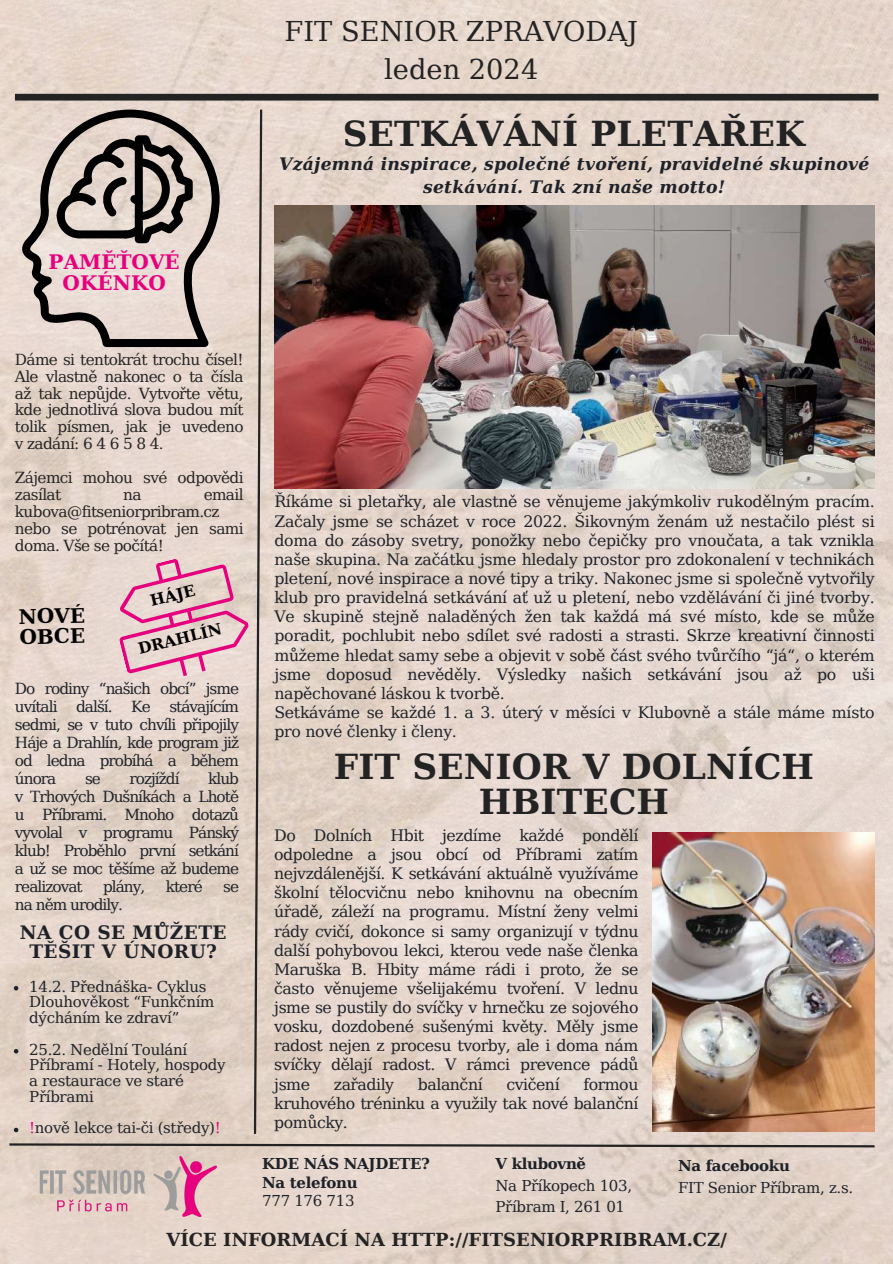
<style>
.page{position:relative;width:893px;height:1264px;background:#fff}
.page>*{position:absolute;margin:0;border:0;box-sizing:border-box;transform-origin:0 0}
.t1{font:700 34.35px/35.4px "DejaVu Serif";letter-spacing:.005em;color:#242323;text-align:center}
.t2{font:27.3px/37.2px "DejaVu Serif";color:#242323;text-align:center}
.t3{font:700 19.95px/20.2px "DejaVu Serif";letter-spacing:.005em;color:#e6007e;text-align:center}
.t4{font:700 19.95px/20.2px "DejaVu Serif";color:#000}
.t5{font:700 18.45px/19.2px "DejaVu Serif";letter-spacing:.025em;color:#1e2228;text-align:center}
.t6{font:700 17.85px "DejaVu Serif";letter-spacing:.005em;color:#242323}
.t7{font:italic 700 17.25px/23.7px "DejaVu Serif";letter-spacing:.015em;color:#1e2228;text-align:center}
.t8{font:15.75px/19.2px "DejaVu Serif";letter-spacing:-.02em;color:#1e2228;text-align:justify}
.t9{font:700 15.45px "DejaVu Serif";color:#000}
.t10{font:15.3px/18px "DejaVu Serif";letter-spacing:-.065em;color:#1e2228;text-align:justify}
.t11{font:15.3px/16.8px "DejaVu Serif";letter-spacing:-.04em;color:#242323}
.t12{font:15px/15.8px "DejaVu Serif";letter-spacing:-.02em;color:#1e2228}
.t13{font:700 15px/19.2px "DejaVu Serif";letter-spacing:-.02em;color:#1e2228}
.s1{color:#e6007e}
</style>
<div class="page">
<img style="left:0;top:0;width:892px;height:1263px">
<div style="left:15px;top:94px;width:863px;height:7px;background:#242323"></div>
<img style="left:39px;top:1156px;width:177px;height:60px">
<svg style="left:7px;top:1142px;width:869px;height:6px;background:#9a9089"></svg>
<svg style="left:22px;top:110px;width:35px;height:237px;background:#bcb1a9"></svg>
<img style="left:274px;top:206px;width:600px;height:282px">
<img style="left:652px;top:832px;width:222px;height:299px">
<svg style="left:14px;top:985px;width:4px;height:5px"></svg>
<svg style="left:14px;top:1048px;width:4px;height:5px"></svg>
<svg style="left:14px;top:1127px;width:4px;height:5px"></svg>
<svg style="left:57px;top:107px;width:206px;height:1029px;background:#d8c7bf"></svg>
<h2 class="t2" style="left:284px;top:13px;width:355px">FIT SENIOR ZPRAVODAJ leden 2024</h2>
<h1 class="t1" style="left:343px;top:116px;width:463px">SETKÁVÁNÍ PLETAŘEK</h1>
<p class="t3" style="left:49px;top:252px;width:133px">PAMĚŤOVÉ<br>OKÉNKO</p>
<p class="t7" style="left:279px;top:152px;width:591px">Vzájemná inspirace, společné tvoření, pravidelné skupinové setkávání. Tak zní naše motto!</p>
<p class="t11" style="left:15px;top:351px;width:230px;text-align:justify">Dáme si tentokrát trochu čísel!<br>Ale vlastně nakonec o ta čísla až tak nepůjde. Vytvořte větu, kde jednotlivá slova budou mít tolik písmen, jak je uvedeno v zadání: 6 4 6 5 8 4.</p>
<p class="t11" style="left:15px;top:469px;width:230px">Zájemci mohou své odpovědi zasílat</p>
<p class="t11" style="left:15px;top:486px;width:230px;text-indent:189px">email kubova@fitseniorpribram.cz nebo se potrénovat jen sami doma. Vše se počítá!</p>
<p class="t11" style="left:123px;top:486px;width:20px">na</p>
<p class="t4" style="left:18px;top:606px;width:68px;rotate:-1deg">NOVÉ<br>OBCE</p>
<p class="t9" style="left:148px;top:592px;width:47px;rotate:-14deg">HÁJE</p>
<p class="t9" style="left:136px;top:640px;width:87px;rotate:-14deg">DRAHLÍN</p>
<p class="t10" style="left:15px;top:679px;width:225px">Do rodiny “našich obcí” jsme uvítali další. Ke stávajícím sedmi, se v tuto chvíli připojily Háje a Drahlín, kde program již od ledna probíhá a během února</p>
<p class="t10" style="left:85px;top:769px;width:17px">se</p>
<p class="t10" style="left:129px;top:769px;width:52px">rozjíždí</p>
<p class="t10" style="left:15px;top:769px;width:225px;text-indent:193px">klub v Trhových Dušníkách a Lhotě u Příbrami. Mnoho dotazů vyvolal v programu Pánský klub! Proběhlo první setkání a už se moc těšíme až budeme realizovat</p>
<p class="t10" style="left:103px;top:877px;width:44px">plány,</p>
<p class="t10" style="left:166px;top:877px;width:38px">které</p>
<p class="t10" style="left:223px;top:877px;width:17px">se</p>
<p class="t10" style="left:15px;top:895px;width:109px">na něm urodily.</p>
<p class="t5" style="left:20px;top:922px;width:208px">NA CO SE MŮŽETE<br>TĚŠIT V ÚNORU?</p>
<p class="t12" style="left:29px;top:978px;width:187px">14.2. Přednáška- Cyklus<br>Dlouhověkost “Funkčním dýcháním ke zdraví”</p>
<p class="t12" style="left:29px;top:1041px;width:198px">25.2. Nedělní Toulání<br>Příbramí - Hotely, hospody a restaurace ve staré<br>Příbrami</p>
<p class="t12" style="left:29px;top:1120px;width:193px"><span class="s1">!</span>nově lekce tai-či (středy)<span class="s1">!</span></p>
<p class="t8" style="left:274px;top:492px;width:601px;text-align:left">Říkáme si pletařky, ale vlastně se věnujeme jakýmkoliv rukodělným pracím.<br>Začaly jsme se scházet v roce 2022. Šikovným ženám už nestačilo plést si doma do zásoby svetry, ponožky nebo čepičky pro vnoučata, a tak vznikla naše skupina. Na začátku jsme hledaly prostor pro zdokonalení v technikách pletení, nové inspirace a nové tipy a triky. Nakonec jsme si společně vytvořily klub pro pravidelná setkávání ať už u pletení, nebo vzdělávání či jiné tvorby.<br>Ve skupině stejně naladěných žen tak každá má své místo, kde se může poradit, pochlubit nebo sdílet své radosti a strasti. Skrze kreativní činnosti můžeme hledat samy sebe a objevit v sobě část svého tvůrčího “já“, o kterém jsme doposud nevěděly. Výsledky našich setkávání jsou až po uši napěchované láskou k tvorbě.<br>Setkáváme se každé 1. a 3. úterý v měsíci v Klubovně a stále máme místo pro nové členky i členy.</p>
<h1 class="t1" style="left:334px;top:749px;width:482px">FIT SENIOR V DOLNÍCH<br>HBITECH</h1>
<p class="t8" style="left:274px;top:825px;width:365px">Do Dolních Hbit jezdíme každé pondělí odpoledne a jsou obcí od Příbrami zatím nejvzdálenější. K setkávání aktuálně využíváme školní tělocvičnu nebo knihovnu na obecním úřadě, záleží na programu. Místní ženy velmi rády cvičí, dokonce si samy organizují v týdnu další pohybovou lekci, kterou vede naše členka Maruška B. Hbity máme rádi i proto, že se často věnujeme všelijakému tvoření. V lednu jsme se pustily do svíčky v hrnečku ze sojového vosku, dozdobené sušenými květy. Měly jsme radost nejen z procesu tvorby, ale i doma nám svíčky dělají radost. V rámci prevence pádů jsme</p>
<p class="t8" style="left:334px;top:1074px;width:62px">zařadily</p>
<p class="t8" style="left:418px;top:1074px;width:66px">balanční</p>
<p class="t8" style="left:506px;top:1074px;width:55px">cvičení</p>
<p class="t8" style="left:274px;top:1074px;width:365px;text-indent:309px">formou kruhového tréninku a využily tak nové balanční pomůcky.</p>
<p class="t13" style="left:262px;top:1153px;width:169px">KDE NÁS NAJDETE?<br>Na telefonu</p>
<p class="t12" style="left:262px;top:1192px;width:94px">777 176 713</p>
<p class="t13" style="left:495px;top:1154px;width:92px">V klubovně</p>
<p class="t12" style="left:495px;top:1174px;width:138px;line-height:21.3px">Na Příkopech 103,<br>Příbram I, 261 01</p>
<p class="t13" style="left:678px;top:1156px;width:113px">Na facebooku</p>
<p class="t12" style="left:678px;top:1179px;width:177px">FIT Senior Příbram, z.s.</p>
<p class="t6" style="left:166px;top:1228px;width:562px">VÍCE INFORMACÍ NA HTTP://FITSENIORPRIBRAM.CZ/</p>
</div>
